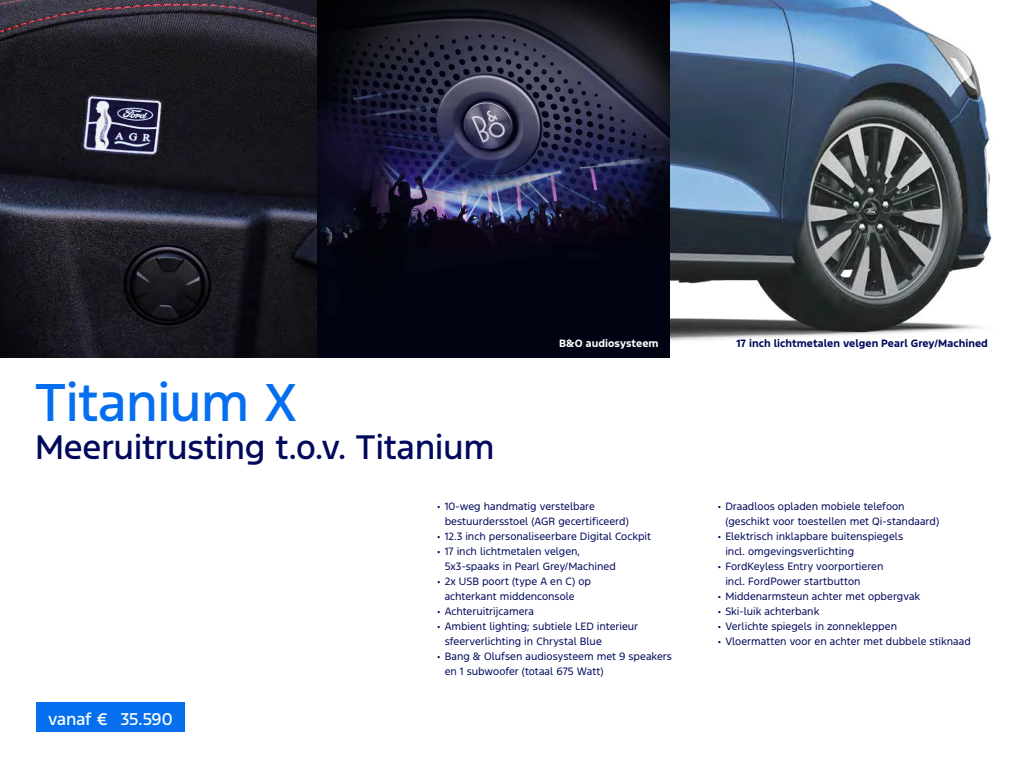
<style>
.page{position:relative;width:1024px;height:768px;background:#fff}
.page>*{position:absolute;margin:0;border:0;box-sizing:border-box;transform-origin:0 0}
.t1{font:500 50px "Ford F1";letter-spacing:-.02em;color:#066fef}
.t2{font:500 32px "Ford F1";letter-spacing:-.015em;color:#00095b}
.t3{font:500 16px "Ford F1";letter-spacing:-.015em;color:#fff}
.t4{font:10px/15px "Ford F1";color:#00095b}
.t5{font:700 10px "Ford F1";letter-spacing:.005em;color:#00095b}
.t6{font:700 10px "Ford F1";letter-spacing:.005em;color:#fff}
</style>
<div class="page">
<img style="left:317px;top:0;width:354px;height:358px">
<div style="left:36px;top:702px;width:149px;height:30px;background:#066fef"></div>
<img style="left:671px;top:0;width:321px;height:341px">
<img style="left:0;top:0;width:317px;height:358px">
<p class="t6" style="left:559px;top:335px;width:101px">B&amp;O audiosysteem</p>
<p class="t5" style="left:736px;top:335px;width:253px">17 inch lichtmetalen velgen Pearl Grey/Machined</p>
<h1 class="t1" style="left:35px;top:368px;width:263px">Titanium X</h1>
<h2 class="t2" style="left:35px;top:426px;width:461px">Meeruitrusting t.o.v. Titanium</h2>
<p class="t4" style="left:445px;top:500px;width:186px;text-indent:-8px">• 10-weg handmatig verstelbare bestuurdersstoel (AGR gecertificeerd)</p>
<p class="t4" style="left:437px;top:530px;width:216px">• 12.3 inch personaliseerbare Digital Cockpit</p>
<p class="t4" style="left:445px;top:545px;width:173px;text-indent:-8px">• 17 inch lichtmetalen velgen,<br>5x3-spaaks in Pearl Grey/Machined</p>
<p class="t4" style="left:445px;top:575px;width:148px;text-indent:-8px">• 2x USB poort (type A en C) op achterkant middenconsole</p>
<p class="t4" style="left:437px;top:605px;width:99px">• Achteruitrijcamera</p>
<p class="t4" style="left:445px;top:620px;width:195px;text-indent:-8px">• Ambient lighting; subtiele LED interieur sfeerverlichting in Chrystal Blue</p>
<p class="t4" style="left:445px;top:650px;width:229px;text-indent:-8px">• Bang &amp; Olufsen audiosysteem met 9 speakers en 1 subwoofer (totaal 675 Watt)</p>
<h3 class="t3" style="left:48px;top:708px;width:126px">vanaf € 35.590</h3>
<p class="t4" style="left:725px;top:500px;width:215px;text-indent:-8px">• Draadloos opladen mobiele telefoon (geschikt voor toestellen met Qi-standaard)</p>
<p class="t4" style="left:725px;top:530px;width:179px;text-indent:-8px">• Elektrisch inklapbare buitenspiegels incl. omgevingsverlichting</p>
<p class="t4" style="left:725px;top:560px;width:160px;text-indent:-8px">• FordKeyless Entry voorportieren incl. FordPower startbutton</p>
<p class="t4" style="left:717px;top:590px;width:204px">• Middenarmsteun achter met opbergvak</p>
<p class="t4" style="left:717px;top:605px;width:103px">• Ski-luik achterbank</p>
<p class="t4" style="left:717px;top:620px;width:181px">• Verlichte spiegels in zonnekleppen</p>
<p class="t4" style="left:717px;top:635px;width:255px">• Vloermatten voor en achter met dubbele stiknaad</p>
</div>
